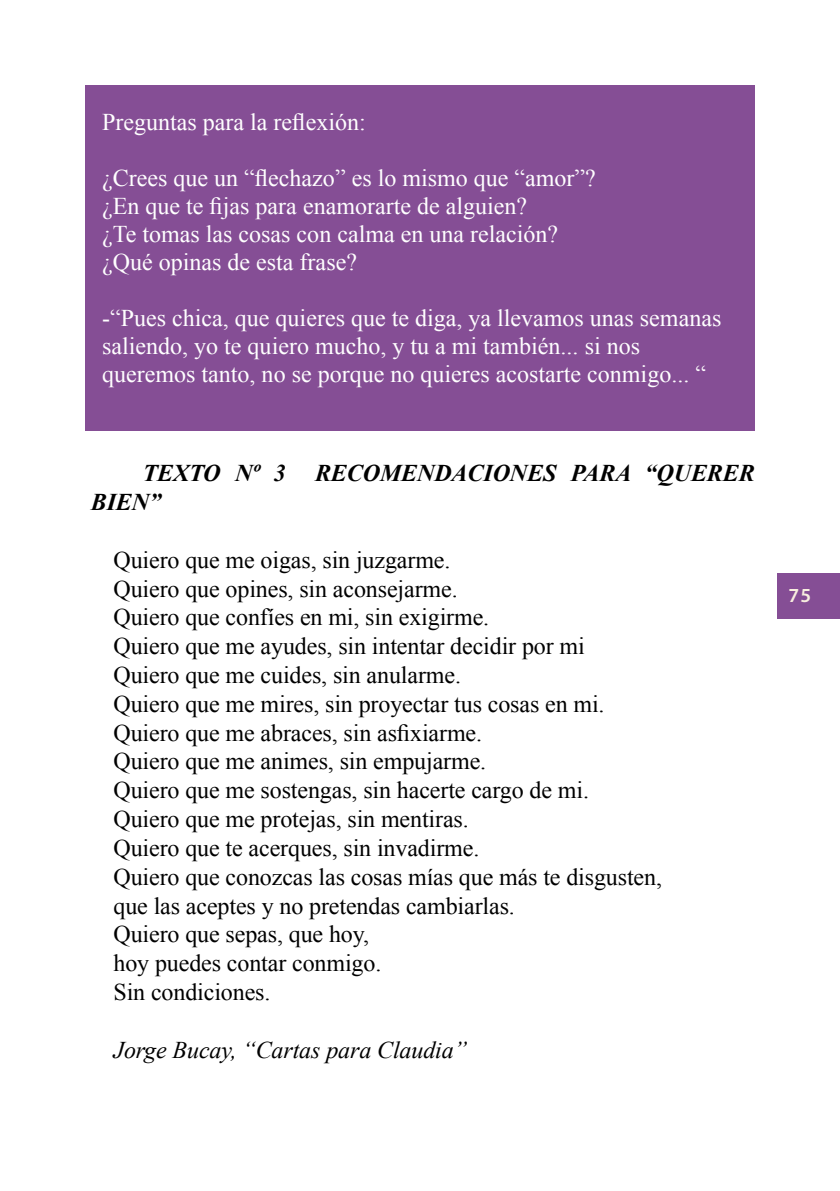
<style>
.page{position:relative;width:840px;height:1191px;background:#fff}
.page>*{position:absolute;margin:0;border:0;box-sizing:border-box;transform-origin:0 0}
.t1{font:24px/28.8px "Times New Roman";letter-spacing:-.005em;color:#000}
.t2{font:24px/28px "Times New Roman";color:#fff}
.t3{font:italic 700 24px/28.8px "Times New Roman";letter-spacing:-.005em;color:#000}
.t4{font:italic 24px "Times New Roman";letter-spacing:-.005em;color:#000}
.t5{font:600 20px "Myriad Pro";color:#f8eedf}
</style>
<div class="page">
<div style="left:776px;top:573px;width:63px;height:46px;background:#854e95"></div>
<div style="left:85px;top:85px;width:669px;height:346px;background:#854e95"></div>
<p class="t2" style="left:102px;top:107px;width:265px">Preguntas para la reflexión:</p>
<p class="t2" style="left:102px;top:163px;width:495px">¿Crees que un “flechazo” es lo mismo que “amor”? ¿En que te fijas para enamorarte de alguien?<br>¿Te tomas las cosas con calma en una relación? ¿Qué opinas de esta frase?</p>
<p class="t2" style="left:102px;top:303px;width:620px">-“Pues chica, que quieres que te diga, ya llevamos unas semanas saliendo, yo te quiero mucho, y tu a mi también... si nos queremos tanto, no se porque no quieres acostarte conmigo... “</p>
<p class="t3" style="left:91px;top:458px;width:665px;text-indent:52px">TEXTO Nº 3 RECOMENDACIONES PARA “QUERER<br>BIEN”</p>
<p class="t1" style="left:113px;top:545px;width:549px">Quiero que me oigas, sin juzgarme.<br>Quiero que opines, sin aconsejarme.<br>Quiero que confíes en mi, sin exigirme.<br>Quiero que me ayudes, sin intentar decidir por mi<br>Quiero que me cuides, sin anularme.<br>Quiero que me mires, sin proyectar tus cosas en mi.<br>Quiero que me abraces, sin asfixiarme.<br>Quiero que me animes, sin empujarme.<br>Quiero que me sostengas, sin hacerte cargo de mi.<br>Quiero que me protejas, sin mentiras.<br>Quiero que te acerques, sin invadirme.<br>Quiero que conozcas las cosas mías que más te disgusten, que las aceptes y no pretendas cambiarlas.<br>Quiero que sepas, que hoy,<br>hoy puedes contar conmigo.<br>Sin condiciones.</p>
<p class="t4" style="left:113px;top:1033px;width:355px">Jorge Bucay, “Cartas para Claudia”</p>
<p class="t5" style="left:788px;top:584px;width:24px">75</p>
</div>
